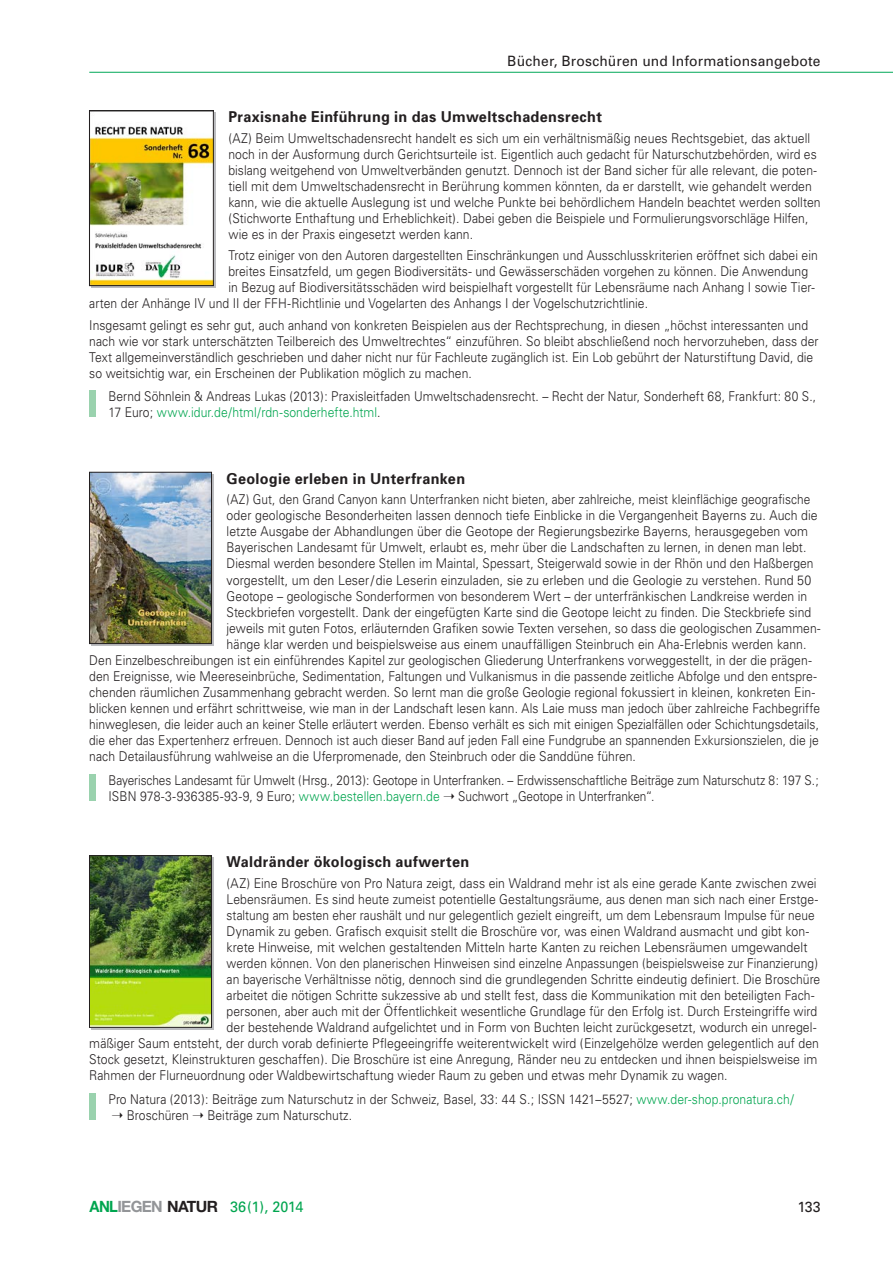
<style>
.page{position:relative;width:893px;height:1263px;background:#fff}
.page>*{position:absolute;margin:0;border:0;box-sizing:border-box;transform-origin:0 0}
.H5__Kol_Titel_Buchb{font:700 15px "Univers";letter-spacing:.025em;color:#231f20;scale:.96 1}
.t1{font:15px "Univers";letter-spacing:-.01em;color:#00a54f;scale:.95 1}
.t2{font:14.7px "Univers";color:#231f20;scale:.95 1}
.t3{font:14.25px "Univers";letter-spacing:.015em;color:#231f20}
.P9__Buchbesprechung{font:300 13.5px/16px "Univers";letter-spacing:.005em;color:#231f20;scale:.9 1}
.P9__Buchbesprechung-2{font:300 13.5px/16px "Univers";letter-spacing:.005em;color:#231f20;scale:.91 1}
.P9__Buchbesprechung-3{font:300 13.5px/16px "Univers";letter-spacing:.005em;color:#231f20;scale:.88 1}
.P9__Buchbesprechung-4{font:300 13.5px/16px "Univers";letter-spacing:.005em;color:#231f20;scale:.89 1}
.P9__Buchbesprechung-5{font:300 13.5px "Univers";letter-spacing:.005em;color:#231f20;scale:.92 1}
.s1{color:#00a54f}
.s2{font-family:"Helvetica Neue";font-weight:700;font-size:15.6px}
.s3{font-family:"Helvetica Neue";font-weight:700;font-size:15.6px;color:#939598}
.s4{font-family:"Helvetica Neue";font-weight:700;font-size:15.6px;color:#231f20}
</style>
<div class="page">
<hr style="left:89px;top:72px;width:804px;height:1px;background:#1eb26a">
<svg style="left:91px;top:113px;width:125px;height:175px"></svg>
<img style="left:91px;top:113px;width:121px;height:171px">
<div style="left:89px;top:111px;width:125px;height:175px;border:1px solid #231f20"></div>
<div style="left:89px;top:390px;width:7px;height:27px;background:#9ad2ae"></div>
<div style="left:91px;top:474px;width:123px;height:172px;background:#bcbdc0"></div>
<img style="left:91px;top:474px;width:119px;height:168px">
<div style="left:89px;top:472px;width:123px;height:172px;border:1px solid #231f20"></div>
<div style="left:89px;top:774px;width:7px;height:26px;background:#9ad2ae"></div>
<div style="left:91px;top:857px;width:123px;height:173px;background:linear-gradient(to right,#3c3935,#3a3734)"></div>
<img style="left:91px;top:857px;width:119px;height:168px">
<div style="left:89px;top:855px;width:123px;height:172px;border:1px solid #231f20"></div>
<div style="left:89px;top:1093px;width:7px;height:27px;background:#9ad2ae"></div>
<p class="t3" style="left:507px;top:53px;width:315px">Bücher, Broschüren und Informationsangebote</p>
<p class="H5__Kol_Titel_Buchb" style="left:228px;top:108px;width:391px">Praxisnahe Einführung in das Umweltschadensrecht</p>
<p class="P9__Buchbesprechung-2" style="left:228px;top:130px;width:652px">(AZ) Beim Umweltschadensrecht handelt es sich um ein verhältnismäßig neues Rechtsgebiet, das aktuell noch in der Ausformung durch Gerichtsurteile ist. Eigentlich auch gedacht für Naturschutzbehörden, wird es bislang weitgehend von Umweltverbänden genutzt. Dennoch ist der Band sicher für alle relevant, die poten&shy;tiell mit dem Umweltschadensrecht in Berührung kommen könnten, da er darstellt, wie gehandelt werden kann, wie die aktuelle Auslegung ist und welche Punkte bei behördlichem Handeln beachtet werden sollten (Stichworte Enthaftung und Erheblichkeit). Dabei geben die Beispiele und Formulierungsvorschläge Hilfen, wie es in der Praxis eingesetzt werden kann.</p>
<p class="P9__Buchbesprechung" style="left:228px;top:247px;width:656px">Trotz einiger von den Autoren dargestellten Einschränkungen und Ausschlusskriterien eröffnet sich dabei ein</p>
<p class="P9__Buchbesprechung" style="left:228px;top:263px;width:646px">breites Einsatzfeld, um gegen Biodiversitäts- und Gewässerschäden vorgehen zu können. Die Anwendung</p>
<p class="P9__Buchbesprechung" style="left:228px;top:280px;width:653px">in Bezug auf Biodiversitätsschäden wird beispielhaft vorgestellt für Lebensräume nach Anhang I sowie Tier-</p>
<p class="P9__Buchbesprechung" style="left:89px;top:296px;width:622px">arten der Anhänge IV und II der FFH-Richtlinie und Vogelarten des Anhangs I der Vogelschutzrichtlinie.</p>
<p class="P9__Buchbesprechung" style="left:89px;top:317px;width:812px">Insgesamt gelingt es sehr gut, auch anhand von konkreten Beispielen aus der Rechtsprechung, in diesen „höchst interessanten und nach wie vor stark unterschätzten Teilbereich des Umweltrechtes“ einzuführen. So bleibt abschließend noch hervorzuheben, dass der Text allgemeinverständlich geschrieben und daher nicht nur für Fachleute zugänglich ist. Ein Lob gebührt der Naturstiftung David, die so weitsichtig war, ein Erscheinen der Publikation möglich zu machen.</p>
<p class="P9__Buchbesprechung-4" style="left:108px;top:388px;width:796px">Bernd Söhnlein &amp; Andreas Lukas (2013): Praxisleitfaden Umweltschadensrecht. – Recht der Natur, Sonderheft 68, Frankfurt: 80 S.,<br>17 Euro; <span class="s1">www.idur.de/html/rdn-sonderhefte.html</span>.</p>
<p class="H5__Kol_Titel_Buchb" style="left:227px;top:470px;width:250px">Geologie erleben in Unterfranken</p>
<p class="P9__Buchbesprechung-3" style="left:227px;top:491px;width:665px">(AZ) Gut, den Grand Canyon kann Unterfranken nicht bieten, aber zahlreiche, meist kleinflächige geografische</p>
<p class="P9__Buchbesprechung-2" style="left:227px;top:507px;width:651px">oder geologische Besonderheiten lassen dennoch tiefe Einblicke in die Vergangenheit Bayerns zu. Auch die</p>
<p class="P9__Buchbesprechung-2" style="left:227px;top:523px;width:640px">letzte Ausgabe der Abhandlungen über die Geotope der Regierungsbezirke Bayerns, herausgegeben vom</p>
<p class="P9__Buchbesprechung" style="left:227px;top:540px;width:646px">Bayerischen Landesamt für Umwelt, erlaubt es, mehr über die Landschaften zu lernen, in denen man lebt.</p>
<p class="P9__Buchbesprechung-4" style="left:227px;top:556px;width:661px">Diesmal werden besondere Stellen im Maintal, Spessart, Steigerwald sowie in der Rhön und den Haßbergen</p>
<p class="P9__Buchbesprechung-5" style="left:227px;top:572px;width:637px">vorgestellt, um den Leser/ die Leserin einzuladen, sie zu erleben und die Geologie zu verstehen. Rund 50</p>
<p class="P9__Buchbesprechung" style="left:227px;top:588px;width:647px">Geotope – geologische Sonderformen von besonderem Wert – der unterfränkischen Landkreise werden in</p>
<p class="P9__Buchbesprechung" style="left:227px;top:604px;width:651px">Steckbriefen vorgestellt. Dank der eingefügten Karte sind die Geotope leicht zu finden. Die Steckbriefe sind</p>
<p class="P9__Buchbesprechung" style="left:227px;top:620px;width:662px">jeweils mit guten Fotos, erläuternden Grafiken sowie Texten versehen, so dass die geologischen Zusammen-</p>
<p class="P9__Buchbesprechung-2" style="left:227px;top:636px;width:639px">hänge klar werden und beispielsweise aus einem unauffälligen Steinbruch ein Aha-Erlebnis werden kann.</p>
<p class="P9__Buchbesprechung" style="left:89px;top:652px;width:804px">Den Einzelbeschreibungen ist ein einführendes Kapitel zur geologischen Gliederung Unterfrankens vorweggestellt, in der die prägen-</p>
<p class="P9__Buchbesprechung" style="left:89px;top:668px;width:810px">den Ereignisse, wie Meereseinbrüche, Sedimentation, Faltungen und Vulkanismus in die passende zeitliche Abfolge und den entspre-</p>
<p class="P9__Buchbesprechung" style="left:89px;top:684px;width:808px">chenden räumlichen Zusammenhang gebracht werden. So lernt man die große Geologie regional fokussiert in kleinen, konkreten Ein-</p>
<p class="P9__Buchbesprechung-4" style="left:89px;top:700px;width:823px">blicken kennen und erfährt schrittweise, wie man in der Landschaft lesen kann. Als Laie muss man jedoch über zahlreiche Fachbegriffe</p>
<p class="P9__Buchbesprechung-4" style="left:89px;top:716px;width:821px">hinweglesen, die leider auch an keiner Stelle erläutert werden. Ebenso verhält es sich mit einigen Spezialfällen oder Schichtungsdetails,</p>
<p class="P9__Buchbesprechung-3" style="left:89px;top:732px;width:831px">die eher das Expertenherz erfreuen. Dennoch ist auch dieser Band auf jeden Fall eine Fundgrube an spannenden Exkursionszielen, die je</p>
<p class="P9__Buchbesprechung" style="left:89px;top:748px;width:609px">nach Detailausführung wahlweise an die Uferpromenade, den Steinbruch oder die Sanddüne führen.</p>
<p class="P9__Buchbesprechung-3" style="left:108px;top:772px;width:809px">Bayerisches Landesamt für Umwelt (Hrsg., 2013): Geotope in Unterfranken. – Erdwissenschaftliche Beiträge zum Naturschutz 8: 197 S.;<br>ISBN 978-3-936385-93-9, 9 Euro; <span class="s1">www.bestellen.bayern.de</span> ➝ Suchwort „Geotope in Unterfranken“.</p>
<p class="H5__Kol_Titel_Buchb" style="left:227px;top:853px;width:254px">Waldränder ökologisch aufwerten</p>
<p class="P9__Buchbesprechung-2" style="left:227px;top:875px;width:650px">(AZ) Eine Broschüre von Pro Natura zeigt, dass ein Waldrand mehr ist als eine gerade Kante zwischen zwei</p>
<p class="P9__Buchbesprechung" style="left:227px;top:891px;width:659px">Lebensräumen. Es sind heute zumeist potentielle Gestaltungsräume, aus denen man sich nach einer Erstge-</p>
<p class="P9__Buchbesprechung-3" style="left:227px;top:907px;width:670px">staltung am besten eher raushält und nur gelegentlich gezielt eingreift, um dem Lebensraum Impulse für neue</p>
<p class="P9__Buchbesprechung-2" style="left:227px;top:923px;width:642px">Dynamik zu geben. Grafisch exquisit stellt die Broschüre vor, was einen Waldrand ausmacht und gibt kon-</p>
<p class="P9__Buchbesprechung-5" style="left:227px;top:939px;width:633px">krete Hinweise, mit welchen gestaltenden Mitteln harte Kanten zu reichen Lebensräumen umgewandelt</p>
<p class="P9__Buchbesprechung-3" style="left:227px;top:955px;width:674px">werden können. Von den planerischen Hinweisen sind einzelne Anpassungen (beispielsweise zur Finanzierung)</p>
<p class="P9__Buchbesprechung" style="left:227px;top:971px;width:661px">an bayerische Verhältnisse nötig, dennoch sind die grundlegenden Schritte eindeutig definiert. Die Broschüre</p>
<p class="P9__Buchbesprechung" style="left:227px;top:987px;width:655px">arbeitet die nötigen Schritte sukzessive ab und stellt fest, dass die Kommunikation mit den beteiligten Fach-</p>
<p class="P9__Buchbesprechung" style="left:227px;top:1003px;width:658px">personen, aber auch mit der Öffentlichkeit wesentliche Grundlage für den Erfolg ist. Durch Ersteingriffe wird</p>
<p class="P9__Buchbesprechung-2" style="left:227px;top:1019px;width:650px">der bestehende Waldrand aufgelichtet und in Form von Buchten leicht zurückgesetzt, wodurch ein unregel-</p>
<p class="P9__Buchbesprechung-2" style="left:89px;top:1035px;width:803px">mäßiger Saum entsteht, der durch vorab definierte Pflegeeingriffe weiterentwickelt wird (Einzelgehölze werden gelegentlich auf den</p>
<p class="P9__Buchbesprechung-2" style="left:89px;top:1051px;width:801px">Stock gesetzt, Kleinstrukturen geschaffen). Die Broschüre ist eine Anregung, Ränder neu zu entdecken und ihnen beispielsweise im</p>
<p class="P9__Buchbesprechung" style="left:89px;top:1067px;width:711px">Rahmen der Flurneuordnung oder Waldbewirtschaftung wieder Raum zu geben und etwas mehr Dynamik zu wagen.</p>
<p class="P9__Buchbesprechung" style="left:108px;top:1091px;width:763px">Pro Natura (2013): Beiträge zum Naturschutz in der Schweiz, Basel, 33: 44 S.; ISSN 1421–5527; <span class="s1">www.der-shop.pronatura.ch/ </span>➝ Broschüren ➝ Beiträge zum Naturschutz.</p>
<p class="t1" style="left:89px;top:1198px;width:227px"><span class="s2">ANL</span><span class="s3">IEGEN</span> <span class="s4">NATUR</span> 36(1), 2014</p>
<p class="t2" style="left:797px;top:1198px;width:26px">133</p>
</div>
